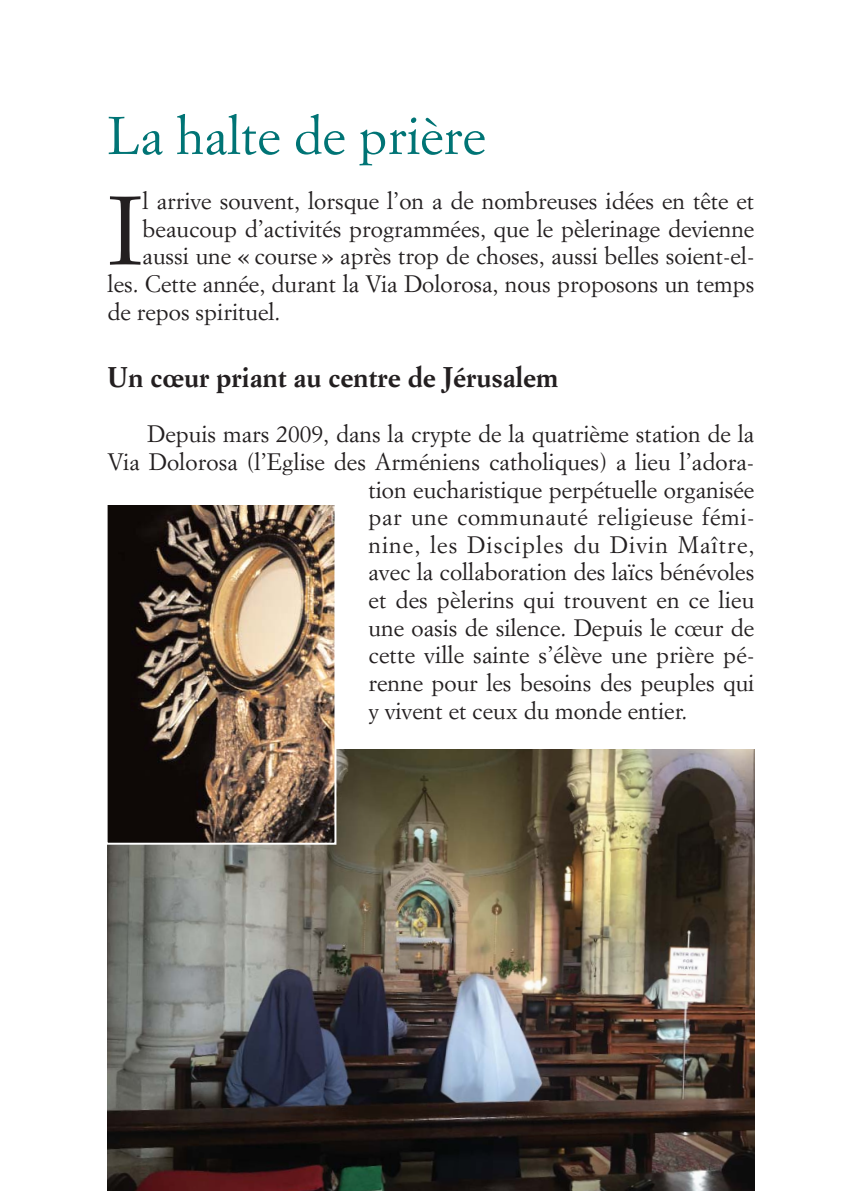
<style>
.page{position:relative;width:851px;height:1191px;background:#fff}
.page>*{position:absolute;margin:0;border:0;box-sizing:border-box;transform-origin:0 0}
.t1{font:95.2px "Simoncini Garamond";color:#231f20}
.t2{font:52px "Simoncini Garamond";color:#007475}
.t3{font:700 28px "Simoncini Garamond";color:#231f20}
.t4{font:23.4px "Simoncini Garamond";color:#231f20}
.t5{font:23.4px "Simoncini Garamond";letter-spacing:.025em;color:#231f20}
.t6{font:23.4px "Simoncini Garamond";letter-spacing:.045em;color:#231f20}
</style>
<div class="page">
<img style="left:108px;top:749px;width:646px;height:442px">
<img style="left:109px;top:506px;width:224px;height:335px">
<div style="left:106px;top:503px;width:230px;height:341px;border:2px solid #fff"></div>
<h2 class="t2" style="left:108px;top:114px;width:379px">La halte de prière</h2>
<h1 class="t1" style="left:108px;top:191px;width:37px">I</h1>
<p class="t4" style="left:143px;top:191px;width:613px">l arrive souvent, lorsque l’on a de nombreuses idées en tête et</p>
<p class="t4" style="left:143px;top:219px;width:613px">beaucoup d’activités programmées, que le pèlerinage devienne</p>
<p class="t4" style="left:143px;top:246px;width:613px">aussi une « course » après trop de choses, aussi belles soient-el-</p>
<p class="t4" style="left:108px;top:274px;width:648px">les. Cette année, durant la Via Dolorosa, nous proposons un temps</p>
<p class="t4" style="left:108px;top:301px;width:174px">de repos spirituel.</p>
<p class="t3" style="left:108px;top:366px;width:452px">Un cœur priant au centre de Jérusalem</p>
<p class="t4" style="left:147px;top:424px;width:608px">Depuis mars 2009, dans la crypte de la quatrième station de la</p>
<p class="t4" style="left:108px;top:452px;width:648px">Via Dolorosa (l’Eglise des Arméniens catholiques) a lieu l’adora-</p>
<p class="t4" style="left:368px;top:479px;width:387px">tion eucharistique perpétuelle organisée</p>
<p class="t5" style="left:368px;top:507px;width:387px">par une communauté religieuse fémi-</p>
<p class="t6" style="left:368px;top:535px;width:387px">nine, les Disciples du Divin Maître,</p>
<p class="t4" style="left:368px;top:562px;width:387px">avec la collaboration des laïcs bénévoles</p>
<p class="t4" style="left:368px;top:590px;width:387px">et des pèlerins qui trouvent en ce lieu</p>
<p class="t4" style="left:368px;top:617px;width:387px">une oasis de silence. Depuis le cœur de</p>
<p class="t4" style="left:368px;top:645px;width:387px">cette ville sainte s’élève une prière pé-</p>
<p class="t4" style="left:368px;top:673px;width:387px">renne pour les besoins des peuples qui</p>
<p class="t4" style="left:368px;top:700px;width:320px">y vivent et ceux du monde entier.</p>
</div>
